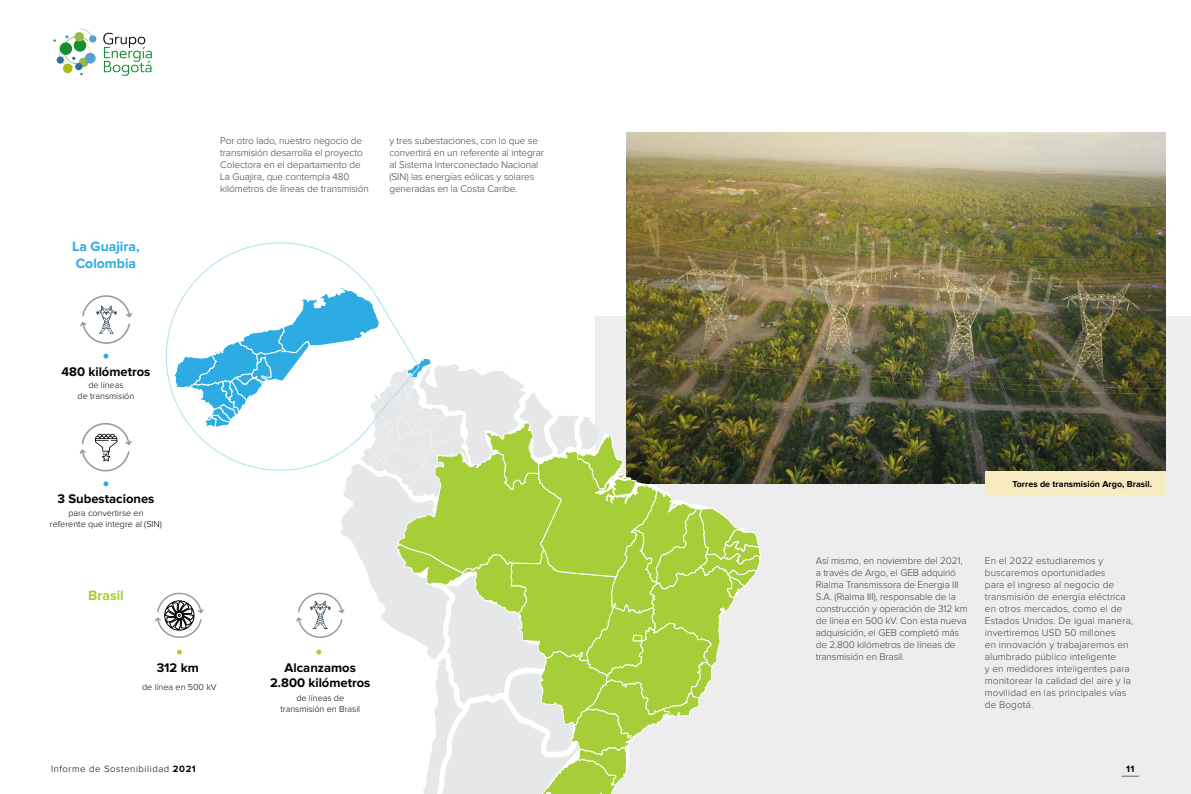
<style>
.page{position:relative;width:1191px;height:794px;background:#fff}
.page>*{position:absolute;margin:0;border:0;box-sizing:border-box;transform-origin:0 0}
.t1{font:700 14px/16.8px "Proxima Nova";color:#2cace3}
.t2{font:700 14px "Proxima Nova";color:#a6ce39}
.t3{font:700 13px/15.6px "Proxima Nova";color:#000;text-align:center}
.t4{font:300 10px/12px "Proxima Nova";letter-spacing:-.01em;color:#404040}
.t5{font:300 10px/12px "Proxima Nova";letter-spacing:.01em;color:#404040}
.t6{font:300 9.5px "Proxima Nova";letter-spacing:.06em;color:#000}
.t7{font:700 9.5px "Proxima Nova";color:#000}
.t8{font:300 9px/10.8px "Proxima Nova";color:#000;text-align:center}
.t9{font:700 9px "Proxima Nova";color:#000}
.s1{font-weight:700}
</style>
<div class="page">
<div style="left:595px;top:316px;width:596px;height:478px;background:#ededed"></div>
<img style="left:627px;top:133px;width:538px;height:350px">
<div style="left:985px;top:471px;width:180px;height:24px;background:#f9ebc1"></div>
<svg style="left:103px;top:481px;width:5px;height:5px"></svg>
<svg style="left:80px;top:423px;width:52px;height:48px"></svg>
<svg style="left:103px;top:354px;width:5px;height:5px"></svg>
<svg style="left:80px;top:295px;width:52px;height:49px"></svg>
<svg style="left:189px;top:242px;width:182px;height:45px"></svg>
<svg style="left:155px;top:287px;width:606px;height:507px"></svg>
<div style="left:63px;top:64px;width:9px;height:9px;background:#a7bc19;border-radius:50%"></div>
<div style="left:85px;top:53px;width:11px;height:11px;background:#58a0cd;border-radius:50%"></div>
<div style="left:89px;top:35px;width:7px;height:8px;background:#58a0cd;border-radius:50%"></div>
<div style="left:75px;top:63px;width:7px;height:7px;background:#2d6da6;border-radius:50%"></div>
<svg style="left:103px;top:33px;width:49px;height:43px"></svg>
<svg style="left:53px;top:29px;width:41px;height:38px"></svg>
<svg style="left:1121px;top:775px;width:18px;height:1px"></svg>
<h1 class="t1" style="left:72px;top:239px;width:69px">La Guajira,<br>Colombia</h1>
<h2 class="t3" style="left:61px;top:364px;width:91px">480 kilómetros</h2>
<p class="t8" style="left:78px;top:380px;width:58px">de líneas<br>de transmisión</p>
<h2 class="t3" style="left:57px;top:491px;width:98px">3 Subestaciones</h2>
<p class="t8" style="left:50px;top:508px;width:113px">para convertirse en referente que integre al (SIN)</p>
<h1 class="t2" style="left:88px;top:587px;width:37px">Brasil</h1>
<p class="t4" style="left:220px;top:135px;width:150px">Por otro lado, nuestro negocio de transmisión desarrolla el proyecto Colectora en el departamento de La Guajira, que contempla 480 kilómetros de líneas de transmisión</p>
<p class="t4" style="left:389px;top:135px;width:156px">y tres subestaciones, con lo que se convertirá en un referente al integrar al Sistema Interconectado Nacional (SIN) las energías eólicas y solares generadas en la Costa Caribe.</p>
<h2 class="t3" style="left:157px;top:659px;width:44px">312 km</h2>
<p class="t8" style="left:142px;top:681px;width:76px">de línea en 500 kV</p>
<h2 class="t3" style="left:270px;top:659px;width:102px">Alcanzamos<br>2.800 kilómetros</h2>
<p class="t8" style="left:280px;top:693px;width:81px">de líneas de transmisión en Brasil</p>
<p class="t9" style="left:1012px;top:478px;width:141px">Torres de transmisión Argo, Brasil.</p>
<p class="t4" style="left:815px;top:555px;width:153px">Así mismo, en noviembre del 2021, a través de Argo, el GEB adquirió<br>Rialma Transmissora de Energia III<br>S.A. (Rialma III), responsable de la construcción y operación de 312 km de línea en 500 kV. Con esta nueva adquisición, el GEB completó más de 2.800 kilómetros de líneas de transmisión en Brasil.</p>
<p class="t5" style="left:985px;top:555px;width:150px">En el 2022 estudiaremos y buscaremos oportunidades<br>para el ingreso al negocio de transmisión de energía eléctrica en otros mercados, como el de<br>Estados Unidos. De igual manera, invertiremos USD 50 millones<br>en innovación y trabajaremos en alumbrado público inteligente<br>y en medidores inteligentes para monitorear la calidad del aire y la movilidad en las principales vías de Bogotá.</p>
<p class="t6" style="left:51px;top:764px;width:146px">Informe de Sostenibilidad <span class="s1">2021</span></p>
<p class="t7" style="left:1126px;top:763px;width:10px">11</p>
</div>
